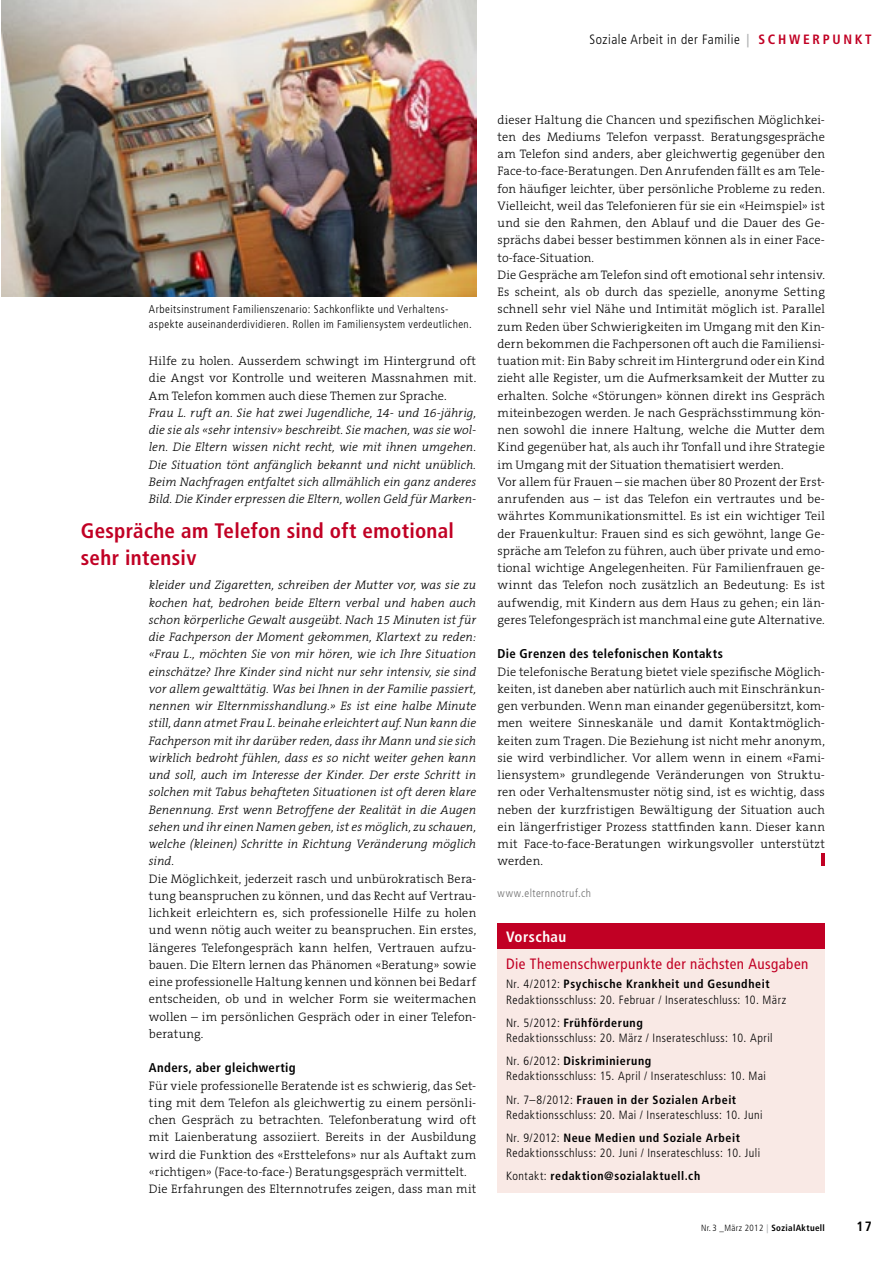
<style>
.page{position:relative;width:893px;height:1263px;background:#fff}
.page>*{position:absolute;margin:0;border:0;box-sizing:border-box;transform-origin:0 0}
.t1{font:700 condensed 21px/27px "Frutiger";letter-spacing:.015em;color:#c10024}
.t2{font:condensed 15px "Frutiger";letter-spacing:.03em;color:#c10024}
.t3{font:700 condensed 15px "Frutiger";letter-spacing:.03em;color:#fff}
.t4{font:300 condensed 13.5px "Frutiger";letter-spacing:.04em;color:#000}
.t5{font:700 condensed 13.5px "Frutiger";color:#000}
.t6{font:700 condensed 12.75px "Frutiger";letter-spacing:.03em;color:#000}
.t7{font:300 12.3px/17.2px "The Serif B3";letter-spacing:.01em;color:#000;text-align:justify}
.t8{font:italic 300 12.3px/17.2px "The Serif B3";color:#000;text-align:justify}
.t9{font:300 condensed 12px/15.3px "Frutiger";letter-spacing:.04em;color:#000}
.t10{font:700 condensed 12px "Frutiger";letter-spacing:.045em;color:#000}
.t11{font:300 condensed 11.25px/14.7px "Frutiger";letter-spacing:.04em;color:#000}
.t12{font:300 condensed 11.25px "Frutiger";letter-spacing:.045em;color:#6e6e6e}
.t13{font:300 condensed 9px "Frutiger";letter-spacing:.04em;color:#000}
.s1{font-weight:700;color:#b1b2b3}
.s2{font-weight:700;color:#c10024}
.s3{font-weight:700}
.s4{font-weight:300}
</style>
<div class="page">
<svg style="left:822px;top:853px;width:3px;height:12px"></svg>
<img style="left:1px;top:0;width:475px;height:296px">
<div style="left:497px;top:923px;width:328px;height:270px;background:#f9e9e5"></div>
<div style="left:497px;top:923px;width:328px;height:26px;background:#c10024"></div>
<p class="t4" style="left:589px;top:32px;width:284px">Soziale Arbeit in der Familie <span class="s1">|</span> <span class="s2">S C H W E R P U N K T</span></p>
<p class="t11" style="left:149px;top:302px;width:325px">Arbeitsinstrument Familienszenario: Sachkonflikte und Verhaltens&shy;aspekte auseinanderdividieren. Rollen im Familiensystem verdeutlichen.</p>
<p class="t7" style="left:149px;top:353px;width:329px">Hilfe zu holen. Ausserdem schwingt im Hintergrund oft die Angst vor Kontrolle und weiteren Massnahmen mit.<br>Am Telefon kommen auch diese Themen zur Sprache.</p>
<p class="t8" style="left:149px;top:405px;width:329px">Frau L. ruft an. Sie hat zwei Jugendliche, 14- und 16-jährig, die sie als «sehr intensiv» beschreibt. Sie machen, was sie wol&shy;len. Die Eltern wissen nicht recht, wie mit ihnen umgehen.<br>Die Situation tönt anfänglich bekannt und nicht unüblich.<br>Beim Nachfragen entfaltet sich allmählich ein ganz anderes Bild. Die Kinder erpressen die Eltern, wollen Geld für Marken-</p>
<h1 class="t1" style="left:81px;top:517px;width:375px">Gespräche am Telefon sind oft emotional sehr intensiv</h1>
<p class="t8" style="left:149px;top:577px;width:329px">kleider und Zigaretten, schreiben der Mutter vor, was sie zu kochen hat, bedrohen beide Eltern verbal und haben auch schon körperliche Gewalt ausgeübt. Nach 15 Minuten ist für die Fachperson der Moment gekommen, Klartext zu reden: «Frau L., möchten Sie von mir hören, wie ich Ihre Situation einschätze? Ihre Kinder sind nicht nur sehr intensiv, sie sind vor allem gewalttätig. Was bei Ihnen in der Familie passiert, nennen wir Elternmisshandlung.» Es ist eine halbe Minute still, dann atmet Frau L. beinahe erleichtert auf. Nun kann die Fachperson mit ihr darüber reden, dass ihr Mann und sie sich wirklich bedroht fühlen, dass es so nicht weiter gehen kann und soll, auch im Interesse der Kinder. Der erste Schritt in solchen mit Tabus behafteten Situationen ist oft deren klare Benennung. Erst wenn Betroffene der Realität in die Augen sehen und ihr einen Namen geben, ist es möglich, zu schauen, welche (kleinen) Schritte in Richtung Veränderung möglich sind.</p>
<p class="t7" style="left:149px;top:870px;width:329px">Die Möglichkeit, jederzeit rasch und unbürokratisch Bera&shy;tung beanspruchen zu können, und das Recht auf Vertrau&shy;lichkeit erleichtern es, sich professionelle Hilfe zu holen und wenn nötig auch weiter zu beanspruchen. Ein erstes, längeres Telefongespräch kann helfen, Vertrauen aufzu&shy;bauen. Die Eltern lernen das Phänomen «Beratung» sowie eine professionelle Haltung kennen und können bei Bedarf entscheiden, ob und in welcher Form sie weitermachen wollen – im persönlichen Gespräch oder in einer Telefon&shy;beratung.</p>
<p class="t6" style="left:149px;top:1060px;width:148px">Anders, aber gleichwertig</p>
<p class="t7" style="left:149px;top:1077px;width:329px;text-align:left">Für viele professionelle Beratende ist es schwierig, das Set&shy;ting mit dem Telefon als gleichwertig zu einem persönli&shy;chen Gespräch zu betrachten. Telefonberatung wird oft mit Laienberatung assoziiert. Bereits in der Ausbildung wird die Funktion des «Ersttelefons» nur als Auftakt zum «richtigen» (Face-to-face-) Beratungsgespräch vermittelt.<br>Die Erfahrungen des Elternnotrufes zeigen, dass man mit</p>
<p class="t7" style="left:497px;top:111px;width:329px;text-align:left">dieser Haltung die Chancen und spezifischen Möglichkei&shy;ten des Mediums Telefon verpasst. Beratungsgespräche am Telefon sind anders, aber gleichwertig gegenüber den Face-to-face-Beratungen. Den Anrufenden fällt es am Tele&shy;fon häufiger leichter, über persönliche Probleme zu reden.<br>Vielleicht, weil das Telefonieren für sie ein «Heimspiel» ist und sie den Rahmen, den Ablauf und die Dauer des Ge&shy;sprächs dabei besser bestimmen können als in einer Face&shy;to-face-Situation.<br>Die Gespräche am Telefon sind oft emotional sehr intensiv.<br>Es scheint, als ob durch das spezielle, anonyme Setting schnell sehr viel Nähe und Intimität möglich ist. Parallel zum Reden über Schwierigkeiten im Umgang mit den Kin&shy;dern bekommen die Fachpersonen oft auch die Familiensi&shy;tuation mit: Ein Baby schreit im Hintergrund oder ein Kind zieht alle Register, um die Aufmerksamkeit der Mutter zu erhalten. Solche «Störungen» können direkt ins Gespräch miteinbezogen werden. Je nach Gesprächsstimmung kön&shy;nen sowohl die innere Haltung, welche die Mutter dem Kind gegenüber hat, als auch ihr Tonfall und ihre Strategie im Umgang mit der Situation thematisiert werden.<br>Vor allem für Frauen – sie machen über 80 Prozent der Erst&shy;anrufenden aus – ist das Telefon ein vertrautes und be&shy;währtes Kommunikationsmittel. Es ist ein wichtiger Teil der Frauenkultur: Frauen sind es sich gewöhnt, lange Ge&shy;spräche am Telefon zu führen, auch über private und emo&shy;tional wichtige Angelegenheiten. Für Familienfrauen ge&shy;winnt das Telefon noch zusätzlich an Bedeutung: Es ist aufwendig, mit Kindern aus dem Haus zu gehen; ein län&shy;geres Telefongespräch ist manchmal eine gute Alternative.</p>
<p class="t6" style="left:497px;top:646px;width:227px">Die Grenzen des telefonischen Kontakts</p>
<p class="t7" style="left:497px;top:663px;width:329px">Die telefonische Beratung bietet viele spezifische Möglich&shy;keiten, ist daneben aber natürlich auch mit Einschränkun&shy;gen verbunden. Wenn man einander gegenübersitzt, kom&shy;men weitere Sinneskanäle und damit Kontaktmöglich&shy;keiten zum Tragen. Die Beziehung ist nicht mehr anonym, sie wird verbindlicher. Vor allem wenn in einem «Fami&shy;liensystem» grundlegende Veränderungen von Struktu&shy;ren oder Verhaltensmuster nötig sind, ist es wichtig, dass neben der kurzfristigen Bewältigung der Situation auch ein längerfristiger Prozess stattfinden kann. Dieser kann mit Face-to-face-Beratungen wirkungsvoller unterstützt werden.</p>
<p class="t12" style="left:497px;top:887px;width:95px">www.elternnotruf.ch</p>
<p class="t3" style="left:506px;top:927px;width:62px">Vorschau</p>
<p class="t2" style="left:506px;top:955px;width:304px">Die Themenschwerpunkte der nächsten Ausgaben</p>
<p class="t9" style="left:506px;top:976px;width:282px">Nr. 4/2012: <span class="s3">Psychische Krankheit und Gesundheit<br></span>Redaktionsschluss: 20. Februar / Inserateschluss: 10. März</p>
<p class="t9" style="left:506px;top:1015px;width:268px">Nr. 5/2012: <span class="s3">Frühförderung<br></span>Redaktionsschluss: 20. März / Inserateschluss: 10. April</p>
<p class="t9" style="left:506px;top:1053px;width:261px">Nr. 6/2012: <span class="s3">Diskriminierung<br></span>Redaktionsschluss: 15. April / Inserateschluss: 10. Mai</p>
<p class="t9" style="left:506px;top:1092px;width:258px">Nr. 7–8/2012: <span class="s3">Frauen in der Sozialen Arbeit<br></span>Redaktionsschluss: 20. Mai / Inserateschluss: 10. Juni</p>
<p class="t9" style="left:506px;top:1130px;width:256px">Nr. 9/2012: <span class="s3">Neue Medien und Soziale Arbeit<br></span>Redaktionsschluss: 20. Juni / Inserateschluss: 10. Juli</p>
<p class="t10" style="left:506px;top:1169px;width:196px"><span class="s4">Kontakt:</span> redaktion@sozialaktuell.ch</p>
<p class="t13" style="left:701px;top:1222px;width:125px">Nr. 3 _März 2012 <span class="s1">|</span> <span class="s3">SozialAktuell</span></p>
<p class="t5" style="left:856px;top:1218px;width:17px">17</p>
</div>
